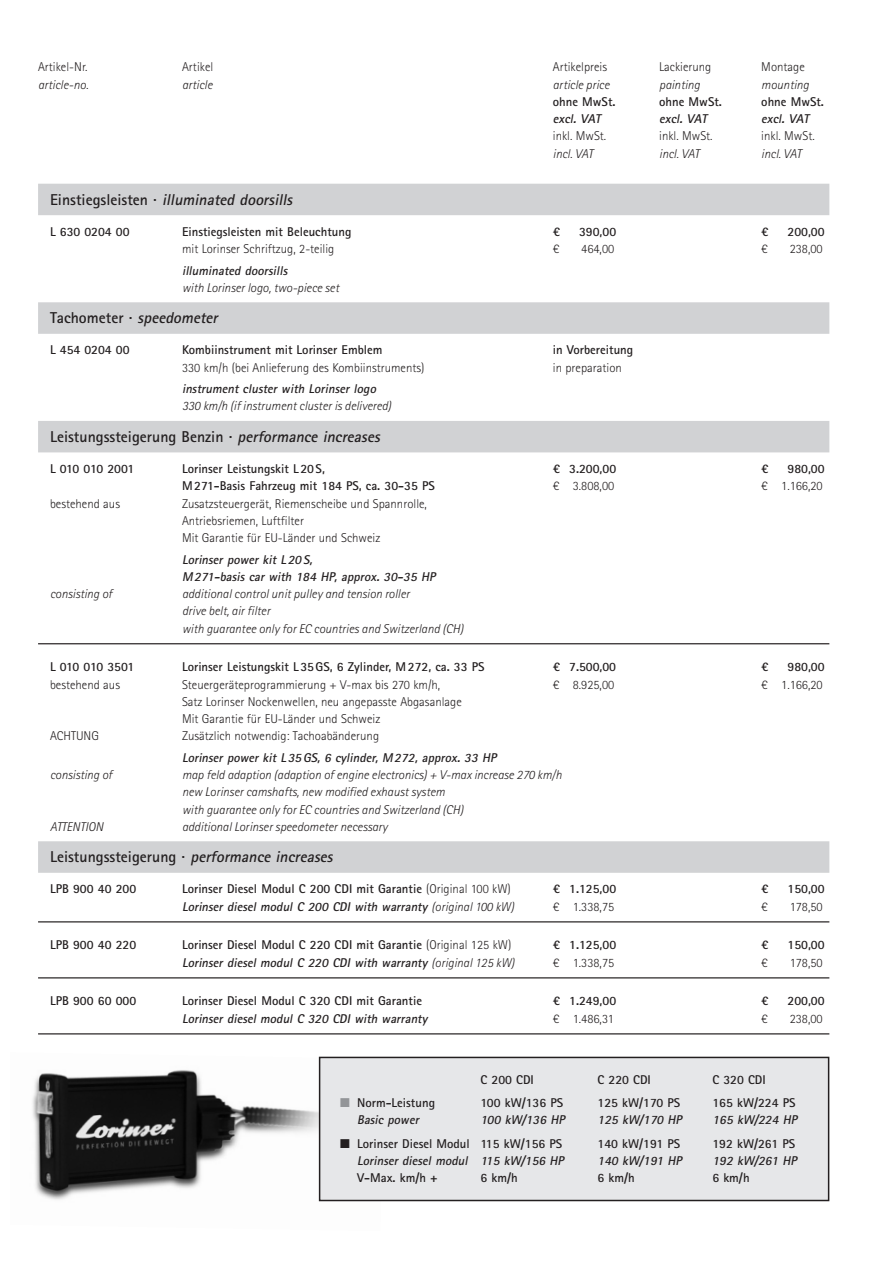
<style>
.page{position:relative;width:893px;height:1263px;background:#fff}
.page>*{position:absolute;margin:0;border:0;box-sizing:border-box;transform-origin:0 0}
.t1{font:700 15.75px "Agfa Rotis Sans Serif";color:#231f20}
.t2{font:italic 700 15.75px "Agfa Rotis Sans Serif";color:#231f20}
.t3{font:700 12.75px/23.2px "Agfa Rotis Sans Serif";color:#231f20}
.t4{font:300 12.75px/17.2px "Agfa Rotis Sans Serif";color:#231f20}
.t5{font:italic 300 12.75px/17.2px "Agfa Rotis Sans Serif";color:#231f20}
.t6{font:italic 700 12.75px/17.2px "Agfa Rotis Sans Serif";color:#231f20}
.t7{font:700 12.75px "Agfa Rotis Sans Serif";letter-spacing:-.035em;color:#231f20}
.s1{font-style:normal}
.s2{font-style:italic}
.s3{font-weight:300}
.s4{color:#939598}
</style>
<div class="page">
<img style="left:32px;top:1056px;width:351px;height:146px">
<div style="left:38px;top:184px;width:791px;height:31px;background:#d1d2d4"></div>
<div style="left:38px;top:302px;width:791px;height:32px;background:#d1d2d4"></div>
<div style="left:38px;top:421px;width:791px;height:31px;background:#d1d2d4"></div>
<hr style="left:38px;top:643px;width:791px;height:1px;background:#231f20">
<div style="left:38px;top:841px;width:791px;height:32px;background:#d1d2d4"></div>
<hr style="left:38px;top:921px;width:791px;height:1px;background:#231f20">
<hr style="left:38px;top:977px;width:791px;height:1px;background:#231f20">
<hr style="left:38px;top:1033px;width:791px;height:1px;background:#231f20">
<div style="left:319px;top:1057px;width:509px;height:144px;background:#e6e7e9"></div>
<div style="left:319px;top:1057px;width:510px;height:144px;border:2px solid #231f20"></div>
<p class="t4" style="left:38px;top:60px;width:51px">Artikel-Nr.</p>
<p class="t5" style="left:38px;top:77px;width:52px">article-no.</p>
<p class="t4" style="left:182px;top:60px;width:33px">Artikel</p>
<p class="t5" style="left:182px;top:77px;width:32px">article</p>
<p class="t4" style="left:553px;top:60px;width:56px">Artikelpreis</p>
<p class="t5" style="left:553px;top:77px;width:58px">article price</p>
<p class="t3" style="left:553px;top:91px;width:64px">ohne MwSt.</p>
<p class="t6" style="left:553px;top:111px;width:49px">excl. VAT</p>
<p class="t4" style="left:553px;top:129px;width:55px">inkl. MwSt.</p>
<p class="t5" style="left:553px;top:146px;width:42px">incl. VAT</p>
<p class="t4" style="left:659px;top:60px;width:54px">Lackierung</p>
<p class="t5" style="left:659px;top:77px;width:42px">painting</p>
<p class="t3" style="left:659px;top:91px;width:64px">ohne MwSt.</p>
<p class="t6" style="left:659px;top:111px;width:49px">excl. VAT</p>
<p class="t4" style="left:659px;top:129px;width:55px">inkl. MwSt.</p>
<p class="t5" style="left:659px;top:146px;width:42px">incl. VAT</p>
<p class="t4" style="left:761px;top:60px;width:45px">Montage</p>
<p class="t5" style="left:761px;top:77px;width:49px">mounting</p>
<p class="t3" style="left:761px;top:91px;width:64px">ohne MwSt.</p>
<p class="t6" style="left:761px;top:111px;width:49px">excl. VAT</p>
<p class="t4" style="left:761px;top:129px;width:55px">inkl. MwSt.</p>
<p class="t5" style="left:761px;top:146px;width:42px">incl. VAT</p>
<p class="t2" style="left:50px;top:193px;width:246px"><span class="s1">E i n st i eg s l e i ste n ·</span> illuminated doorsills</p>
<p class="t3" style="left:50px;top:221px;width:81px">L 630 0204 00</p>
<p class="t3" style="left:182px;top:221px;width:171px">Einstiegsleisten mit Beleuchtung</p>
<p class="t3" style="left:553px;top:221px;width:9px">¤</p>
<p class="t3" style="left:579px;top:221px;width:39px">390,00</p>
<p class="t3" style="left:761px;top:221px;width:9px">¤</p>
<p class="t3" style="left:787px;top:221px;width:39px">200,00</p>
<p class="t4" style="left:182px;top:241px;width:154px">mit Lorinser Schriftzug, 2-teilig</p>
<p class="t4" style="left:553px;top:241px;width:8px">¤</p>
<p class="t4" style="left:581px;top:241px;width:35px">464,00</p>
<p class="t4" style="left:761px;top:241px;width:8px">¤</p>
<p class="t4" style="left:789px;top:241px;width:35px">238,00</p>
<p class="t6" style="left:182px;top:263px;width:109px">illuminated doorsills</p>
<p class="t5" style="left:182px;top:280px;width:158px">with Lorinser logo, two-piece set</p>
<p class="t1" style="left:50px;top:312px;width:172px">Ta c h o m e t e r · <span class="s2">speedometer</span></p>
<p class="t3" style="left:50px;top:340px;width:81px">L 454 0204 00</p>
<p class="t3" style="left:182px;top:340px;width:202px">Kombiinstrument mit Lorinser Emblem</p>
<p class="t3" style="left:553px;top:340px;width:82px">in Vorbereitung</p>
<p class="t4" style="left:182px;top:360px;width:244px">330 km/h (bei Anlieferung des Kombiinstruments)</p>
<p class="t4" style="left:553px;top:360px;width:70px">in preparation</p>
<p class="t6" style="left:182px;top:381px;width:197px">instrument cluster with Lorinser logo</p>
<p class="t5" style="left:182px;top:399px;width:211px">330 km/h (if instrument cluster is delivered)</p>
<p class="t1" style="left:50px;top:431px;width:334px">Leistungssteigerung Benzin · <span class="s2">performance increases</span></p>
<p class="t7" style="left:50px;top:464px;width:86px">L 010 010 2001</p>
<p class="t3" style="left:182px;top:458px;width:144px">Lorinser Leistungskit L 20 S,</p>
<p class="t3" style="left:553px;top:458px;width:65px">¤ 3.200,00</p>
<p class="t3" style="left:761px;top:458px;width:9px">¤</p>
<p class="t3" style="left:787px;top:458px;width:39px">980,00</p>
<p class="t3" style="left:182px;top:476px;width:254px">M 271-Basis Fahrzeug mit 184 PS, ca. 30-35 PS</p>
<p class="t4" style="left:553px;top:478px;width:63px">¤ 3.808,00</p>
<p class="t4" style="left:761px;top:478px;width:63px">¤ 1.166,20</p>
<p class="t4" style="left:50px;top:496px;width:71px">bestehend aus</p>
<p class="t4" style="left:182px;top:496px;width:246px">Zusatzsteuergerät, Riemenscheibe und Spannrolle,<br>Antriebsriemen, Luftfilter<br>Mit Garantie für EU-Länder und Schweiz</p>
<p class="t6" style="left:182px;top:552px;width:257px">Lorinser power kit L 20 S,<br>M 271-basis car with 184 HP, approx. 30-35 HP</p>
<p class="t5" style="left:50px;top:586px;width:64px">consisting of</p>
<p class="t5" style="left:182px;top:586px;width:283px">additional control unit pulley and tension roller<br>drive belt, air filter<br>with guarantee only for EC countries and Switzerland (CH)</p>
<p class="t7" style="left:50px;top:662px;width:86px">L 010 010 3501</p>
<p class="t3" style="left:182px;top:657px;width:304px">Lorinser Leistungskit L 35 GS, 6 Zylinder, M 272, ca. 33 PS</p>
<p class="t3" style="left:553px;top:657px;width:65px">¤ 7.500,00</p>
<p class="t3" style="left:761px;top:657px;width:9px">¤</p>
<p class="t3" style="left:787px;top:657px;width:39px">980,00</p>
<p class="t4" style="left:50px;top:677px;width:71px">bestehend aus</p>
<p class="t4" style="left:182px;top:677px;width:260px">Steuergeräteprogrammierung + V-max bis 270 km/h,</p>
<p class="t4" style="left:553px;top:677px;width:63px">¤ 8.925,00</p>
<p class="t4" style="left:761px;top:677px;width:63px">¤ 1.166,20</p>
<p class="t4" style="left:182px;top:694px;width:281px">Satz Lorinser Nockenwellen, neu angepasste Abgasanlage<br>Mit Garantie für EU-Länder und Schweiz</p>
<p class="t4" style="left:50px;top:728px;width:50px">ACHTUNG</p>
<p class="t4" style="left:182px;top:728px;width:198px">Zusätzlich notwendig: Tachoabänderung</p>
<p class="t6" style="left:182px;top:750px;width:318px">Lorinser power kit L 35 GS, 6 cylinder, M 272, approx. 33 HP</p>
<p class="t5" style="left:50px;top:767px;width:64px">consisting of</p>
<p class="t5" style="left:182px;top:767px;width:381px">map feld adaption (adaption of engine electronics) + V-max increase 270 km/h new Lorinser camshafts, new modified exhaust system<br>with guarantee only for EC countries and Switzerland (CH)</p>
<p class="t5" style="left:50px;top:819px;width:55px">ATTENTION</p>
<p class="t5" style="left:182px;top:819px;width:207px">additional Lorinser speedometer necessary</p>
<p class="t1" style="left:50px;top:851px;width:287px">Leistungssteigerung · <span class="s2">performance increases</span></p>
<p class="t3" style="left:50px;top:879px;width:88px">LPB 900 40 200</p>
<p class="t3" style="left:182px;top:879px;width:330px">Lorinser Diesel Modul C 200 CDI mit Garantie <span class="s3">(Original 100 kW)</span></p>
<p class="t3" style="left:553px;top:879px;width:65px">¤ 1.125,00</p>
<p class="t3" style="left:761px;top:879px;width:9px">¤</p>
<p class="t3" style="left:787px;top:879px;width:39px">150,00</p>
<p class="t6" style="left:182px;top:899px;width:333px">Lorinser diesel modul C 200 CDI with warranty <span class="s3">(o rig in a l 100 k W)</span></p>
<p class="t4" style="left:553px;top:899px;width:63px">¤ 1.338,75</p>
<p class="t4" style="left:761px;top:899px;width:8px">¤</p>
<p class="t4" style="left:789px;top:899px;width:35px">178,50</p>
<p class="t3" style="left:50px;top:935px;width:88px">LPB 900 40 220</p>
<p class="t3" style="left:182px;top:935px;width:331px">Lorinser Diesel Modul C 220 CDI mit Garantie <span class="s3">(Original 125 kW)</span></p>
<p class="t3" style="left:553px;top:935px;width:65px">¤ 1.125,00</p>
<p class="t3" style="left:761px;top:935px;width:9px">¤</p>
<p class="t3" style="left:787px;top:935px;width:39px">150,00</p>
<p class="t6" style="left:182px;top:955px;width:334px">Lorinser diesel modul C 220 CDI with warranty <span class="s3">(o rig in a l 1 2 5 k W)</span></p>
<p class="t4" style="left:553px;top:955px;width:63px">¤ 1.338,75</p>
<p class="t4" style="left:761px;top:955px;width:8px">¤</p>
<p class="t4" style="left:789px;top:955px;width:35px">178,50</p>
<p class="t3" style="left:50px;top:991px;width:88px">LPB 900 60 000</p>
<p class="t3" style="left:182px;top:991px;width:241px">Lorinser Diesel Modul C 320 CDI mit Garantie</p>
<p class="t3" style="left:553px;top:991px;width:65px">¤ 1.249,00</p>
<p class="t3" style="left:761px;top:991px;width:9px">¤</p>
<p class="t3" style="left:787px;top:991px;width:39px">200,00</p>
<p class="t6" style="left:182px;top:1011px;width:247px">Lorinser diesel modul C 320 CDI with warranty</p>
<p class="t4" style="left:553px;top:1011px;width:62px">¤ 1.486,31</p>
<p class="t4" style="left:761px;top:1011px;width:8px">¤</p>
<p class="t4" style="left:789px;top:1011px;width:35px">238,00</p>
<p class="t3" style="left:480px;top:1069px;width:55px">C 200 CDI</p>
<p class="t3" style="left:340px;top:1092px;width:96px"><span class="s4">■</span> Norm-Leistung</p>
<p class="t3" style="left:480px;top:1092px;width:84px">100 kW/136 PS</p>
<p class="t6" style="left:357px;top:1113px;width:65px">Basic power</p>
<p class="t6" style="left:480px;top:1113px;width:88px">100 kW/136 HP</p>
<p class="t3" style="left:340px;top:1136px;width:227px;line-height:17.2px;text-align:right">■ Lorinser Diesel Modul 115 kW/156 PS<br><span class="s2">Lorinser diesel modul 115 kW/156 HP</span></p>
<p class="t3" style="left:357px;top:1167px;width:82px">V-Max. km/h +</p>
<p class="t3" style="left:480px;top:1167px;width:39px">6 km/h</p>
<p class="t3" style="left:597px;top:1069px;width:84px">C 220 CDI<br>125 kW/170 PS</p>
<p class="t6" style="left:597px;top:1113px;width:88px">125 kW/170 HP</p>
<p class="t3" style="left:597px;top:1133px;width:84px">140 kW/191 PS</p>
<p class="t6" style="left:597px;top:1153px;width:88px">140 kW/191 HP</p>
<p class="t3" style="left:597px;top:1167px;width:39px">6 km/h</p>
<p class="t3" style="left:712px;top:1069px;width:85px">C 320 CDI<br>165 kW/224 PS</p>
<p class="t6" style="left:712px;top:1113px;width:88px">165 kW/224 HP</p>
<p class="t3" style="left:712px;top:1133px;width:84px">192 kW/261 PS</p>
<p class="t6" style="left:712px;top:1153px;width:88px">192 kW/261 HP</p>
<p class="t3" style="left:712px;top:1167px;width:39px">6 km/h</p>
</div>
